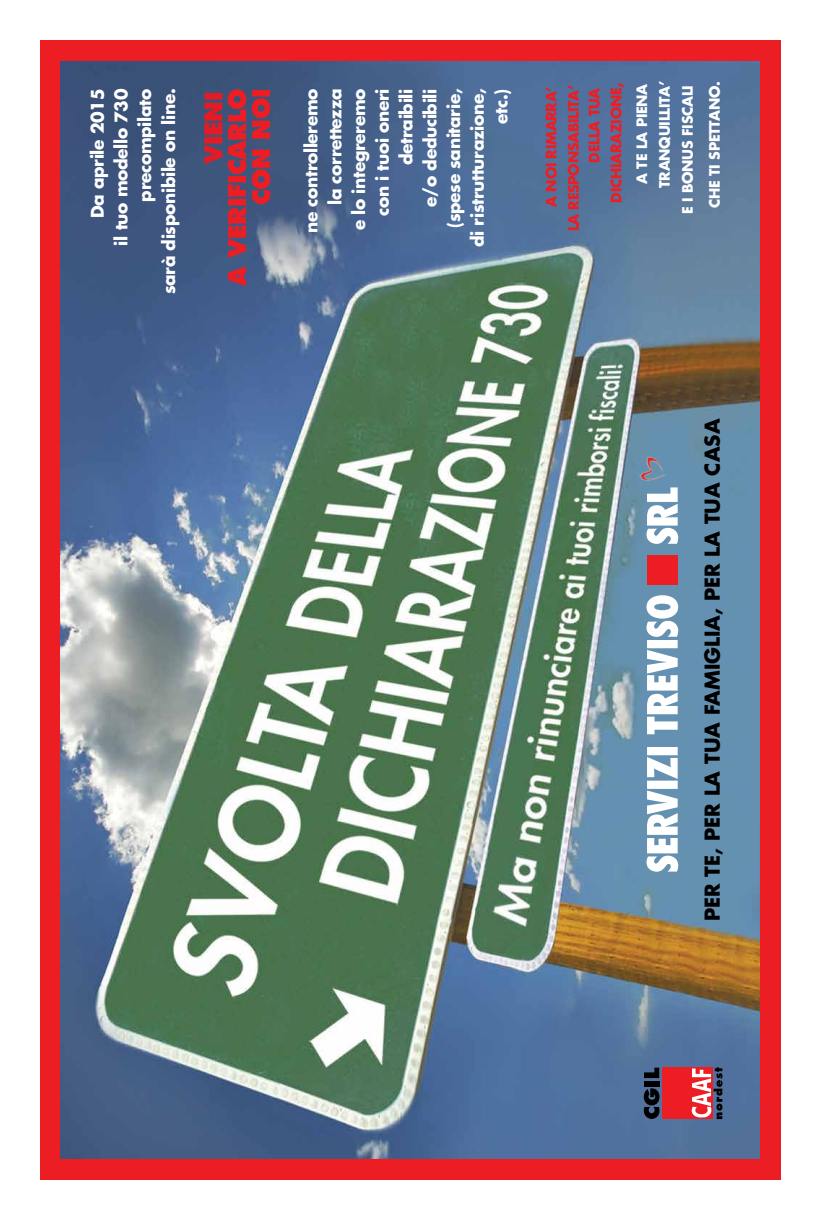
<style>
.page{position:relative;width:820px;height:1219px;background:#fff}
.page>*{position:absolute;margin:0;border:0;box-sizing:border-box;transform-origin:0 0}
.t1{font:800 23.7px/23.7px "Futura";letter-spacing:-.02em;color:#ed1d24;text-align:right}
.t2{font:800 23.7px "Futura";letter-spacing:-.02em;color:#e51b23}
.t3{font:700 20px "Futura Std";color:#000}
.t4{font:700 17px/23.7px "Futura Std";letter-spacing:-.02em;color:#fff;text-align:right}
.t5{font:700 14px/22.2px "Futura Std";letter-spacing:-.02em;color:#ed1d24;text-align:right}
.t6{font:700 14px "Futura Std";letter-spacing:-.02em;color:#fff}
.s1{font-size:17px}
</style>
<div class="page">
<div style="left:40px;top:40px;width:740px;height:1139px;background:#ed1d24"></div>
<img style="left:61px;top:62px;width:697px;height:1096px">
<img style="left:638px;top:453px;width:30px;height:30px">
<svg style="left:646px;top:790px;width:32px;height:82px;background:#c9d9e4"></svg>
<div style="left:646px;top:781px;width:31px;height:8px;background:#fff"></div>
<svg style="left:646px;top:757px;width:31px;height:22px"></svg>
<div style="left:646px;top:747px;width:31px;height:8px;background:#fff"></div>
<svg style="left:646px;top:650px;width:31px;height:84px;background:#c6d6e2"></svg>
<div style="left:646px;top:640px;width:31px;height:8px;background:#fff"></div>
<svg style="left:646px;top:595px;width:32px;height:42px"></svg>
<svg style="left:646px;top:487px;width:32px;height:57px;background:#c8d8e3"></svg>
<div style="left:647px;top:555px;width:30px;height:30px;background:#ed1d24"></div>
<div style="left:662px;top:1068px;width:50px;height:51px;background:#ed1d24"></div>
<svg style="left:643px;top:1088px;width:16px;height:31px"></svg>
<div style="left:643px;top:1081px;width:16px;height:5px;background:#000"></div>
<svg style="left:643px;top:1068px;width:16px;height:10px"></svg>
<svg style="left:689px;top:1067px;width:33px;height:52px"></svg>
<p class="t4" style="left:85px;top:294px;width:207px;rotate:-90deg">Da aprile 2015<br>il tuo modello 730 precompilato<br>sarà disponibile on line.</p>
<h1 class="t2" style="left:199px;top:164px;width:74px;rotate:-90deg">VIENI</h1>
<h1 class="t1" style="left:226px;top:286px;width:199px;rotate:-90deg">A VERIFICARLO<br>CON NOI</h1>
<p class="t4" style="left:299px;top:247px;width:160px;rotate:-90deg">ne controlleremo la correttezza<br>e lo integreremo con i tuoi oneri detraibili<br>e/o deducibili (spese sanitarie, di ristrutturazione, etc.)</p>
<p class="t5" style="left:540px;top:231px;width:148px;rotate:-90deg">A NOI RIMARRA’<br>LA RESPONSABILITA’</p>
<p class="t5" style="left:583px;top:203px;width:122px;text-align:left;text-indent:40px;rotate:-90deg">DELLA TUA<br>DICHIARAZIONE<span class="s1">,</span></p>
<p class="t6" style="left:632px;top:184px;width:102px;rotate:-90deg">A TE LA PIENA</p>
<p class="t6" style="left:655px;top:188px;width:108px;rotate:-90deg">TRANQUILLITA’</p>
<p class="t6" style="left:678px;top:214px;width:130px;rotate:-90deg">E I BONUS FISCALI</p>
<p class="t6" style="left:705px;top:208px;width:128px;rotate:-90deg">CHE TI SPETTANO.</p>
<p class="t3" style="left:698px;top:921px;width:504px;rotate:-90deg">PER TE, PER LA TUA FAMIGLIA, PER LA TUA CASA</p>
</div>
